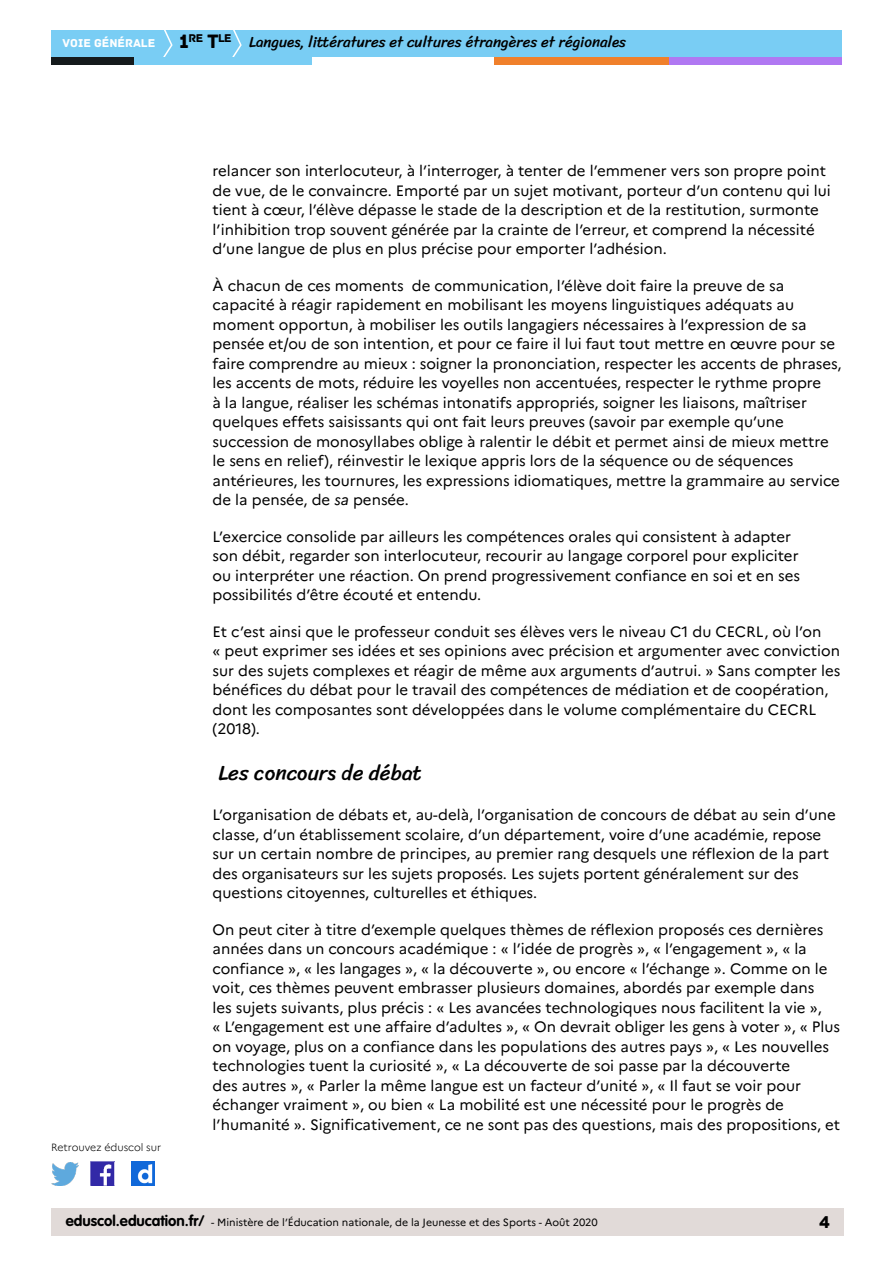
<style>
.page{position:relative;width:893px;height:1263px;background:#fff}
.page>*{position:absolute;margin:0;border:0;box-sizing:border-box;transform-origin:0 0}
.t1{font:21px "Sriracha";color:#000}
.t2{font:18px "Archive";color:#000}
.t3{font:15px/19.5px "Marianne";color:#000}
.t4{font:15px "Sriracha";color:#000}
.t5{font:12px "Archive";color:#fff}
.t6{font:11.85px "Archive";color:#000}
.t7{font:10.5px "Marianne";color:#000}
.t8{font:300 10.5px "Marianne";color:#000}
.s1{font-size:20.4px}
.s2{font-style:italic}
.s3{font-family:"VAG Rounded Std";font-weight:700;font-size:15px}
</style>
<div class="page">
<div style="left:51px;top:1209px;width:792px;height:27px;background:#e1dad8"></div>
<div style="left:51px;top:30px;width:791px;height:27px;background:#79cdf4"></div>
<svg style="left:163px;top:30px;width:10px;height:27px"></svg>
<svg style="left:232px;top:30px;width:10px;height:27px"></svg>
<div style="left:133px;top:57px;width:179px;height:8px;background:#79cdf4"></div>
<div style="left:51px;top:57px;width:82px;height:8px;background:#141a1c"></div>
<div style="left:667px;top:57px;width:175px;height:8px;background:#b078f2"></div>
<div style="left:494px;top:57px;width:175px;height:8px;background:#f0802b"></div>
<img style="left:91px;top:1162px;width:23px;height:23px">
<img style="left:51px;top:1163px;width:28px;height:22px">
<img style="left:132px;top:1162px;width:22px;height:23px">
<p class="t6" style="left:179px;top:31px;width:54px"><span class="s1">1</span>RE <span class="s1">T</span>LE</p>
<p class="t5" style="left:63px;top:36px;width:94px">VOIE GÉNÉRALE</p>
<p class="t4" style="left:249px;top:33px;width:379px">Langues, littératures et cultures étrangères et régionales</p>
<p class="t8" style="left:51px;top:1141px;width:112px">Retrouvez éduscol sur</p>
<p class="t3" style="left:213px;top:161px;width:620px">relancer son interlocuteur, à l’interroger, à tenter de l’emmener vers son propre point de vue, de le convaincre. Emporté par un sujet motivant, porteur d’un contenu qui lui tient à cœur, l’élève dépasse le stade de la description et de la restitution, surmonte l’inhibition trop souvent générée par la crainte de l’erreur, et comprend la nécessité d’une langue de plus en plus précise pour emporter l’adhésion.</p>
<p class="t3" style="left:213px;top:275px;width:631px">À chacun de ces moments de communication, l’élève doit faire la preuve de sa capacité à réagir rapidement en mobilisant les moyens linguistiques adéquats au moment opportun, à mobiliser les outils langagiers nécessaires à l’expression de sa pensée et/ou de son intention, et pour ce faire il lui faut tout mettre en œuvre pour se faire comprendre au mieux : soigner la prononciation, respecter les accents de phrases, les accents de mots, réduire les voyelles non accentuées, respecter le rythme propre<br>à la langue, réaliser les schémas intonatifs appropriés, soigner les liaisons, maîtriser quelques effets saisissants qui ont fait leurs preuves (savoir par exemple qu’une succession de monosyllabes oblige à ralentir le débit et permet ainsi de mieux mettre le sens en relief), réinvestir le lexique appris lors de la séquence ou de séquences antérieures, les tournures, les expressions idiomatiques, mettre la grammaire au service de la pensée, de <span class="s2">sa</span> pensée.</p>
<p class="t3" style="left:213px;top:526px;width:589px">L’exercice consolide par ailleurs les compétences orales qui consistent à adapter son débit, regarder son interlocuteur, recourir au langage corporel pour expliciter ou interpréter une réaction. On prend progressivement confiance en soi et en ses possibilités d’être écouté et entendu.</p>
<p class="t3" style="left:213px;top:621px;width:629px">Et c’est ainsi que le professeur conduit ses élèves vers le niveau C1 du CECRL, où l’on<br>« peut exprimer ses idées et ses opinions avec précision et argumenter avec conviction sur des sujets complexes et réagir de même aux arguments d’autrui. » Sans compter les bénéfices du débat pour le travail des compétences de médiation et de coopération, dont les composantes sont développées dans le volume complémentaire du CECRL (2018).</p>
<h1 class="t1" style="left:219px;top:760px;width:205px">Les concours de débat</h1>
<p class="t3" style="left:213px;top:805px;width:625px">L’organisation de débats et, au-delà, l’organisation de concours de débat au sein d’une classe, d’un établissement scolaire, d’un département, voire d’une académie, repose sur un certain nombre de principes, au premier rang desquels une réflexion de la part des organisateurs sur les sujets proposés. Les sujets portent généralement sur des questions citoyennes, culturelles et éthiques.</p>
<p class="t3" style="left:213px;top:920px;width:629px">On peut citer à titre d’exemple quelques thèmes de réflexion proposés ces dernières années dans un concours académique : « l’idée de progrès », « l’engagement », « la confiance », « les langages », « la découverte », ou encore « l’échange ». Comme on le voit, ces thèmes peuvent embrasser plusieurs domaines, abordés par exemple dans<br>les sujets suivants, plus précis : « Les avancées technologiques nous facilitent la vie »,<br>« L’engagement est une affaire d’adultes », « On devrait obliger les gens à voter », « Plus on voyage, plus on a confiance dans les populations des autres pays », « Les nouvelles technologies tuent la curiosité », « La découverte de soi passe par la découverte<br>des autres », « Parler la même langue est un facteur d’unité », « Il faut se voir pour échanger vraiment », ou bien « La mobilité est une nécessité pour le progrès de l’humanité ». Significativement, ce ne sont pas des questions, mais des propositions, et</p>
<p class="t7" style="left:66px;top:1216px;width:533px"><span class="s3">eduscol.education.fr/</span> - Ministère de l’Éducation nationale, de la Jeunesse et des Sports - Août 2020</p>
<p class="t2" style="left:819px;top:1211px;width:13px">4</p>
</div>
